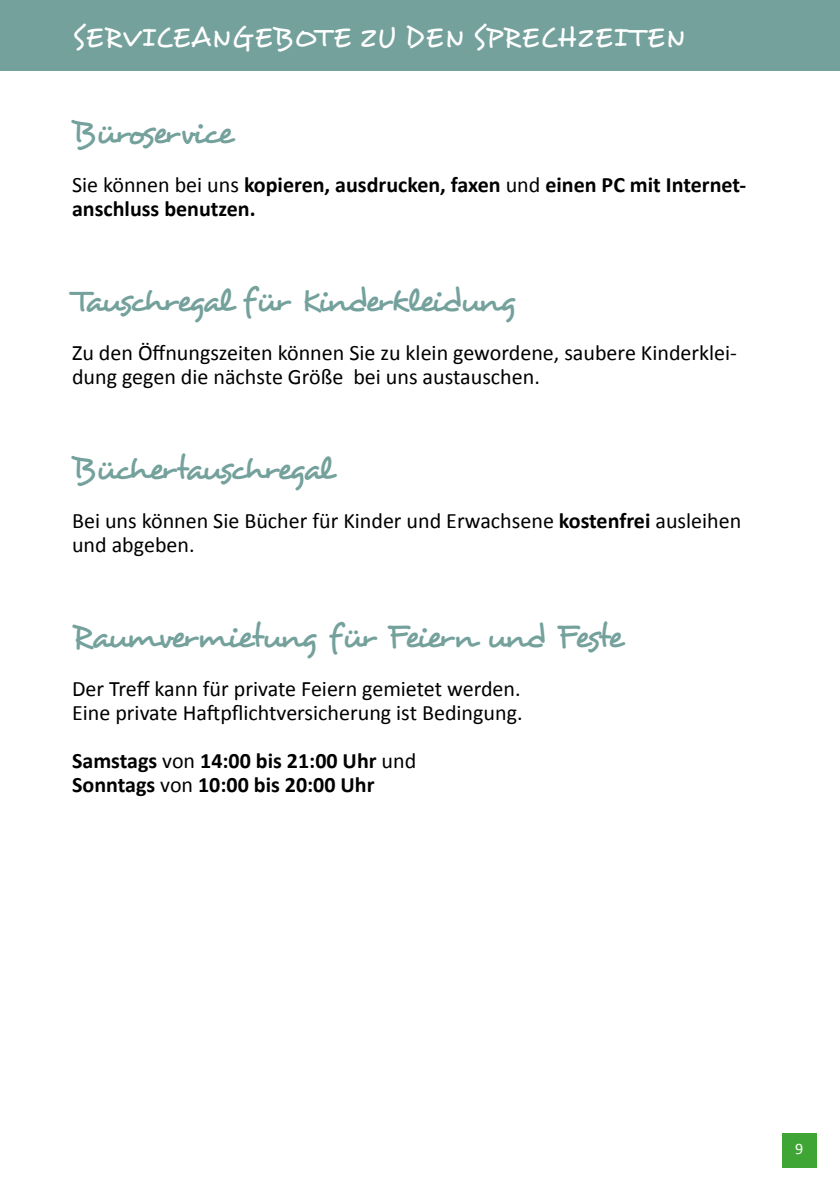
<style>
.page{position:relative;width:840px;height:1191px;background:#fff}
.page>*{position:absolute;margin:0;border:0;box-sizing:border-box;transform-origin:0 0}
.t1{font:34px "Desyrel";letter-spacing:-.08em;color:#74a19c}
.t2{font:34px "Desyrel";letter-spacing:-.1em;color:#74a19c}
.t3{font:28px "Desyrel";letter-spacing:.05em;color:#fff}
.t4{font:22px/24px "Calibri";color:#000}
.t5{font:700 22px/24px "Calibri";color:#000}
.t6{font:16px "Calibri";color:#fff}
.s1{font-weight:400}
.s2{font-weight:700}
</style>
<div class="page">
<div style="left:781px;top:1133px;width:34px;height:34px;background:#3fa535"></div>
<div style="left:0;top:0;width:839px;height:70px;background:#74a19c"></div>
<p class="t3" style="left:72px;top:20px;width:613px">SERVICEANGEBOTE ZU DEN SPRECHZEITEN</p>
<h1 class="t1" style="left:72px;top:111px;width:163px">Büroservice</h1>
<p class="t5" style="left:72px;top:173px;width:675px"><span class="s1">Sie können bei uns</span> kopieren, ausdrucken, faxen <span class="s1">und</span> einen PC mit Internet&shy;anschluss benutzen.</p>
<h1 class="t1" style="left:72px;top:279px;width:445px">Tauschregal für Kinderkleidung</h1>
<p class="t4" style="left:72px;top:341px;width:666px">Zu den Öffnungszeiten können Sie zu klein gewordene, saubere Kinderklei&shy;dung gegen die nächste Größe bei uns austauschen.</p>
<h1 class="t2" style="left:72px;top:447px;width:261px">Büchertauschregal</h1>
<p class="t4" style="left:72px;top:509px;width:670px">Bei uns können Sie Bücher für Kinder und Erwachsene <span class="s2">kostenfrei</span> ausleihen und abgeben.</p>
<h1 class="t1" style="left:72px;top:615px;width:552px">Raumvermietung für Feiern und Feste</h1>
<p class="t4" style="left:72px;top:677px;width:452px">Der Treff kann für private Feiern gemietet werden.<br>Eine private Haftpflichtversicherung ist Bedingung.</p>
<p class="t5" style="left:72px;top:749px;width:345px">Samstags <span class="s1">von</span> 14:00 bis 21:00 Uhr <span class="s1">und<br></span>Sonntags <span class="s1">von</span> 10:00 bis 20:00 Uhr</p>
<p class="t6" style="left:794px;top:1138px;width:10px">9</p>
</div>
